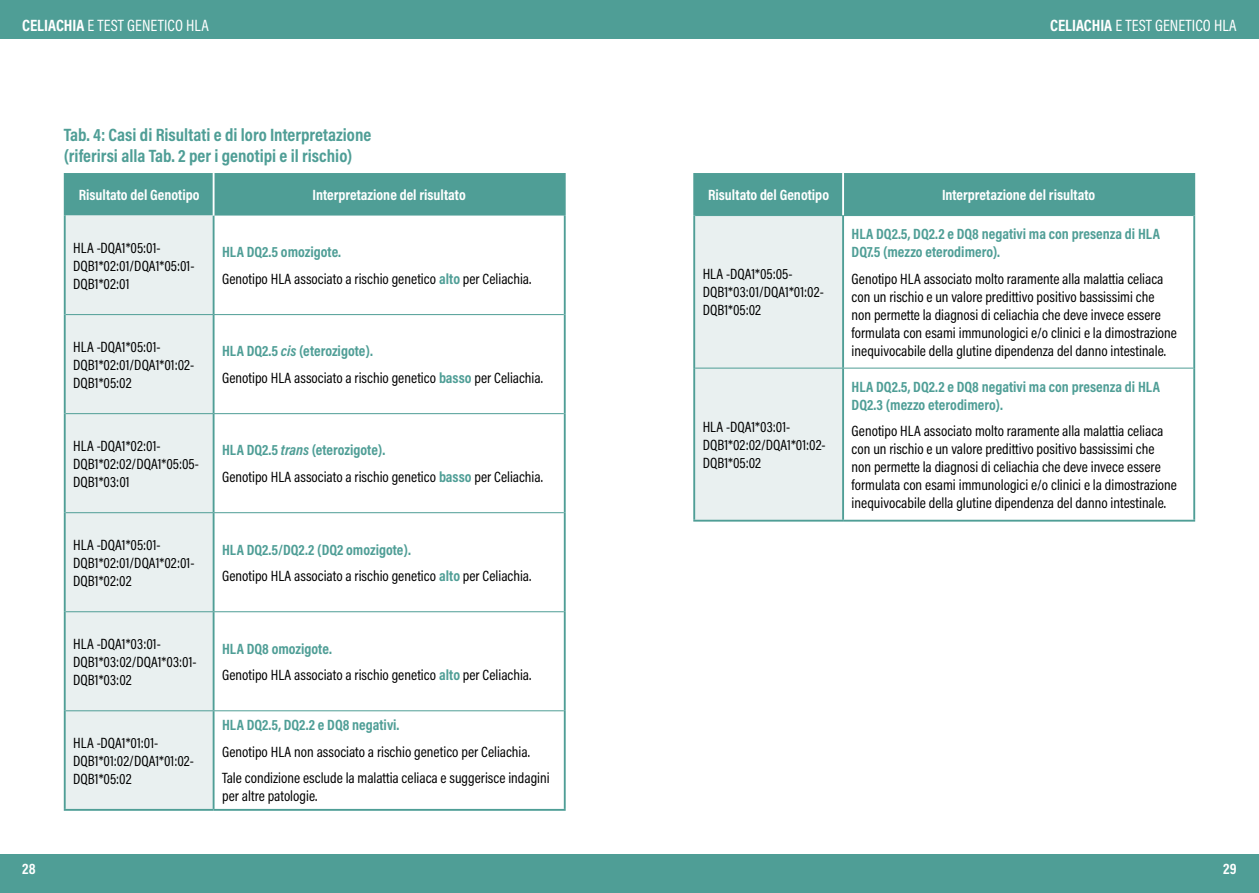
<style>
.page{position:relative;width:1259px;height:893px;background:#fff}
.page>*{position:absolute;margin:0;border:0;box-sizing:border-box;transform-origin:0 0}
.t1{font:700 18px/21px "Acumin Pro Cond";color:#4f9e96}
.t2{font:16.5px "Acumin Pro Cond";letter-spacing:.005em;color:#fff}
.t3{font:15px/18px "Acumin Pro Cond";color:#000}
.t4{font:700 15px/18px "Acumin Pro Cond";color:#4f9e96}
.t5{font:700 15px "Acumin Pro Cond";color:#fff}
.s1{font-weight:700}
.s2{font-weight:700;color:#4f9e96}
.s3{font-weight:700;font-style:italic;color:#4f9e96}
</style>
<div class="page">
<div style="left:629px;top:0;width:630px;height:38px;background:#4f9e96"></div>
<div style="left:0;top:0;width:629px;height:38px;background:#4f9e96"></div>
<div style="left:0;top:855px;width:629px;height:38px;background:#4f9e96"></div>
<div style="left:629px;top:855px;width:630px;height:38px;background:#4f9e96"></div>
<div style="left:66px;top:173px;width:498px;height:43px;background:#4f9e96"></div>
<div style="left:66px;top:216px;width:147px;height:593px;background:#e9f0f0"></div>
<hr style="left:213px;top:216px;width:1px;height:98px;background:#4f9e96">
<hr style="left:213px;top:315px;width:1px;height:98px;background:#4f9e96">
<hr style="left:213px;top:414px;width:1px;height:98px;background:#4f9e96">
<hr style="left:213px;top:513px;width:1px;height:98px;background:#4f9e96">
<hr style="left:213px;top:612px;width:1px;height:98px;background:#4f9e96">
<hr style="left:213px;top:711px;width:1px;height:98px;background:#4f9e96">
<hr style="left:66px;top:314px;width:148px;height:1px;background:#4f9e96">
<hr style="left:214px;top:314px;width:350px;height:1px;background:#4f9e96">
<hr style="left:66px;top:413px;width:148px;height:1px;background:#4f9e96">
<hr style="left:214px;top:413px;width:350px;height:1px;background:#4f9e96">
<hr style="left:66px;top:512px;width:148px;height:1px;background:#4f9e96">
<hr style="left:214px;top:512px;width:350px;height:1px;background:#4f9e96">
<hr style="left:66px;top:710px;width:148px;height:1px;background:#4f9e96">
<hr style="left:214px;top:710px;width:350px;height:1px;background:#4f9e96">
<hr style="left:213px;top:173px;width:1px;height:43px;background:#fff">
<hr style="left:66px;top:611px;width:148px;height:1px;background:#4f9e96">
<hr style="left:214px;top:611px;width:350px;height:1px;background:#4f9e96">
<hr style="left:64px;top:809px;width:150px;height:2px;background:#4f9e96">
<hr style="left:214px;top:809px;width:352px;height:2px;background:#4f9e96">
<hr style="left:64px;top:173px;width:2px;height:43px;background:#4f9e96">
<hr style="left:564px;top:173px;width:2px;height:43px;background:#4f9e96">
<hr style="left:64px;top:216px;width:2px;height:99px;background:#4f9e96">
<hr style="left:64px;top:315px;width:2px;height:99px;background:#4f9e96">
<hr style="left:64px;top:414px;width:2px;height:99px;background:#4f9e96">
<hr style="left:64px;top:513px;width:2px;height:99px;background:#4f9e96">
<hr style="left:64px;top:612px;width:2px;height:99px;background:#4f9e96">
<hr style="left:64px;top:711px;width:2px;height:98px;background:#4f9e96">
<hr style="left:564px;top:216px;width:2px;height:99px;background:#4f9e96">
<hr style="left:564px;top:315px;width:2px;height:99px;background:#4f9e96">
<hr style="left:564px;top:414px;width:2px;height:99px;background:#4f9e96">
<hr style="left:564px;top:513px;width:2px;height:99px;background:#4f9e96">
<hr style="left:564px;top:612px;width:2px;height:99px;background:#4f9e96">
<hr style="left:564px;top:711px;width:2px;height:98px;background:#4f9e96">
<div style="left:695px;top:173px;width:498px;height:42px;background:#4f9e96"></div>
<div style="left:695px;top:216px;width:147px;height:304px;background:#e9f0f0"></div>
<hr style="left:842px;top:216px;width:2px;height:152px;background:#4f9e96">
<hr style="left:842px;top:368px;width:2px;height:152px;background:#4f9e96">
<hr style="left:695px;top:215px;width:148px;height:1px;background:#4f9e96">
<hr style="left:843px;top:215px;width:350px;height:1px;background:#4f9e96">
<hr style="left:695px;top:368px;width:148px;height:1px;background:#4f9e96">
<hr style="left:843px;top:368px;width:350px;height:1px;background:#4f9e96">
<hr style="left:842px;top:173px;width:2px;height:42px;background:#fff">
<hr style="left:693px;top:520px;width:150px;height:2px;background:#4f9e96">
<hr style="left:843px;top:520px;width:352px;height:2px;background:#4f9e96">
<hr style="left:693px;top:173px;width:2px;height:43px;background:#4f9e96">
<hr style="left:1193px;top:173px;width:2px;height:43px;background:#4f9e96">
<hr style="left:693px;top:216px;width:2px;height:152px;background:#4f9e96">
<hr style="left:693px;top:368px;width:2px;height:152px;background:#4f9e96">
<hr style="left:1193px;top:216px;width:2px;height:152px;background:#4f9e96">
<hr style="left:1193px;top:368px;width:2px;height:152px;background:#4f9e96">
<p class="t2" style="left:22px;top:14px;width:188px"><span class="s1">CELIACHIA</span> E TEST GENETICO HLA</p>
<p class="t1" style="left:64px;top:124px;width:309px">Tab. 4: Casi di Risultati e di loro Interpretazione (riferirsi alla Tab. 2 per i genotipi e il rischio)</p>
<p class="t5" style="left:79px;top:185px;width:122px">Risultato del Genotipo</p>
<p class="t5" style="left:312px;top:185px;width:155px">Interpretazione del risultato</p>
<p class="t3" style="left:73px;top:238px;width:123px">HLA -DQA1*05:01-<br>DQB1*02:01/DQA1*05:01-<br>DQB1*02:01</p>
<p class="t3" style="left:222px;top:239px;width:311px;line-height:26.5px"><span class="s2">HLA DQ2.5 omozigote.<br></span>Genotipo HLA associato a rischio genetico <span class="s2">alto</span> per Celiachia.</p>
<p class="t3" style="left:73px;top:337px;width:122px">HLA -DQA1*05:01-<br>DQB1*02:01/DQA1*01:02-<br>DQB1*05:02</p>
<p class="t3" style="left:222px;top:338px;width:322px;line-height:26.5px"><span class="s2">HLA DQ2.5</span> <span class="s3">cis</span> <span class="s2">(eterozigote).<br></span>Genotipo HLA associato a rischio genetico <span class="s2">basso</span> per Celiachia.</p>
<p class="t3" style="left:73px;top:436px;width:127px">HLA -DQA1*02:01-<br>DQB1*02:02/DQA1*05:05-<br>DQB1*03:01</p>
<p class="t3" style="left:222px;top:437px;width:322px;line-height:26.5px"><span class="s2">HLA DQ2.5</span> <span class="s3">trans</span> <span class="s2">(eterozigote).<br></span>Genotipo HLA associato a rischio genetico <span class="s2">basso</span> per Celiachia.</p>
<p class="t3" style="left:73px;top:535px;width:123px">HLA -DQA1*05:01-<br>DQB1*02:01/DQA1*02:01-<br>DQB1*02:02</p>
<p class="t3" style="left:222px;top:536px;width:311px;line-height:26.5px"><span class="s2">HLA DQ2.5/DQ2.2 (DQ2 omozigote).<br></span>Genotipo HLA associato a rischio genetico <span class="s2">alto</span> per Celiachia.</p>
<p class="t3" style="left:73px;top:634px;width:125px">HLA -DQA1*03:01-<br>DQB1*03:02/DQA1*03:01-<br>DQB1*03:02</p>
<p class="t3" style="left:222px;top:635px;width:311px;line-height:26.5px"><span class="s2">HLA DQ8 omozigote.<br></span>Genotipo HLA associato a rischio genetico <span class="s2">alto</span> per Celiachia.</p>
<p class="t3" style="left:73px;top:733px;width:122px">HLA -DQA1*01:01-<br>DQB1*01:02/DQA1*01:02-<br>DQB1*05:02</p>
<p class="t4" style="left:222px;top:716px;width:179px">HLA DQ2.5, DQ2.2 e DQ8 negativi.</p>
<p class="t3" style="left:222px;top:738px;width:329px;line-height:26.5px">Genotipo HLA non associato a rischio genetico per Celiachia.<br>Tale condizione esclude la malattia celiaca e suggerisce indagini</p>
<p class="t3" style="left:222px;top:787px;width:97px">per altre patologie.</p>
<p class="t2" style="left:1050px;top:14px;width:188px"><span class="s1">CELIACHIA</span> E TEST GENETICO HLA</p>
<p class="t5" style="left:708px;top:185px;width:122px">Risultato del Genotipo</p>
<p class="t5" style="left:942px;top:185px;width:155px">Interpretazione del risultato</p>
<p class="t3" style="left:703px;top:265px;width:122px">HLA -DQA1*05:05-<br>DQB1*03:01/DQA1*01:02-<br>DQB1*05:02</p>
<p class="t3" style="left:703px;top:417px;width:124px">HLA -DQA1*03:01-<br>DQB1*02:02/DQA1*01:02-<br>DQB1*05:02</p>
<p class="t4" style="left:851px;top:224px;width:310px">HLA DQ2.5, DQ2.2 e DQ8 negativi ma con presenza di HLA<br>DQ7.5 (mezzo eterodimero).</p>
<p class="t3" style="left:851px;top:269px;width:327px">Genotipo HLA associato molto raramente alla malattia celiaca con un rischio e un valore predittivo positivo bassissimi che non permette la diagnosi di celiachia che deve invece essere formulata con esami immunologici e/o clinici e la dimostrazione inequivocabile della glutine dipendenza del danno intestinale.</p>
<p class="t4" style="left:851px;top:377px;width:310px">HLA DQ2.5, DQ2.2 e DQ8 negativi ma con presenza di HLA<br>DQ2.3 (mezzo eterodimero).</p>
<p class="t3" style="left:851px;top:422px;width:327px">Genotipo HLA associato molto raramente alla malattia celiaca con un rischio e un valore predittivo positivo bassissimi che non permette la diagnosi di celiachia che deve invece essere formulata con esami immunologici e/o clinici e la dimostrazione inequivocabile della glutine dipendenza del danno intestinale.</p>
<p class="t5" style="left:22px;top:859px;width:15px">28</p>
<p class="t5" style="left:1223px;top:859px;width:15px">29</p>
</div>
